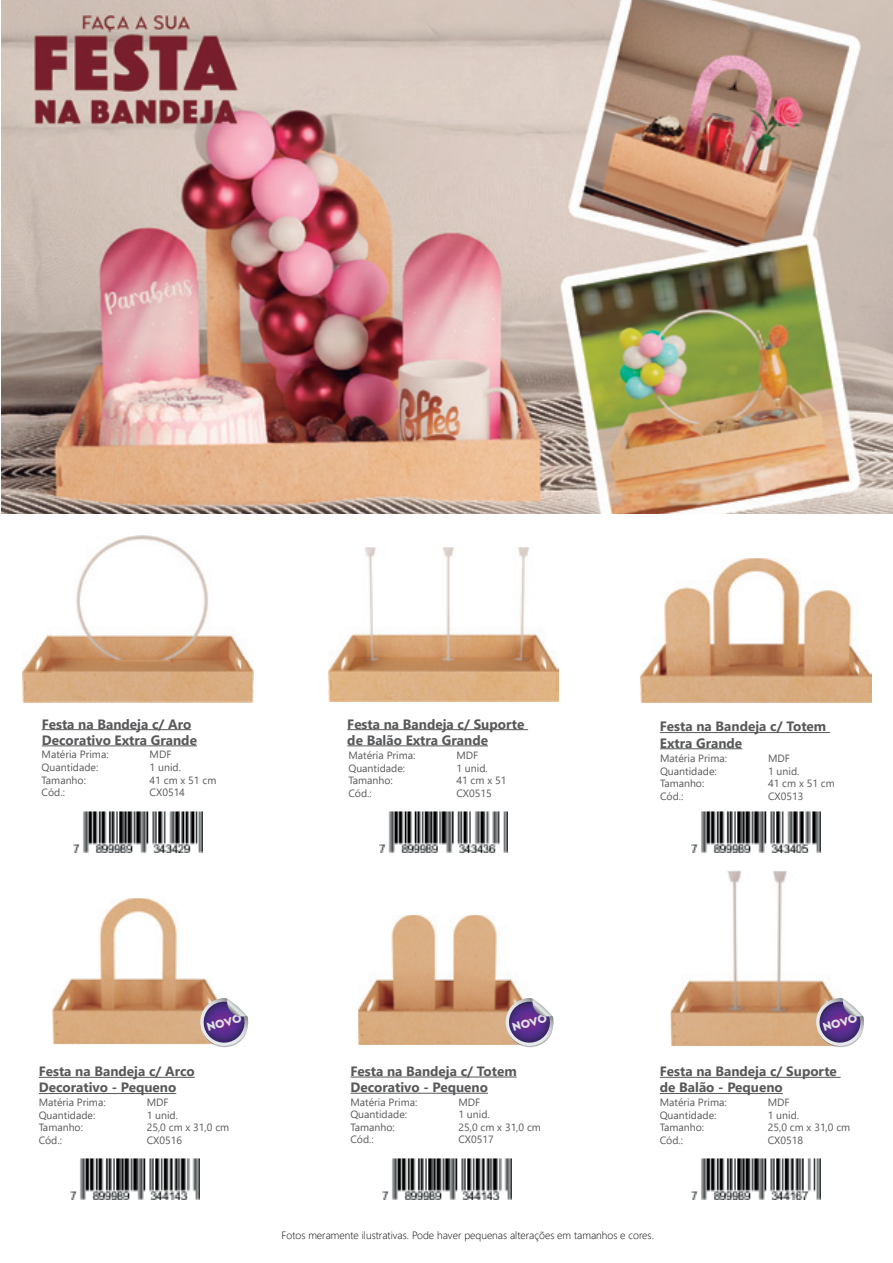
<style>
.page{position:relative;width:893px;height:1263px;background:#fff}
.page>*{position:absolute;margin:0;border:0;box-sizing:border-box;transform-origin:0 0}
.t1{font:700 13.5px/16.2px "Segoe UI";color:#57585a}
.t2{font:700 11.4px "Glendale";color:#dfe1e1}
.t3{font:10.5px "Segoe UI";color:#57585a}
.t4{font:300 10.5px "Segoe UI";color:#000}
</style>
<div class="page">
<hr style="left:660px;top:732px;width:170px;height:1px;background:#57585a">
<hr style="left:660px;top:748px;width:82px;height:1px;background:#57585a">
<hr style="left:42px;top:729px;width:149px;height:1px;background:#57585a">
<hr style="left:42px;top:745px;width:155px;height:1px;background:#57585a">
<hr style="left:39px;top:1077px;width:156px;height:1px;background:#57585a">
<hr style="left:39px;top:1093px;width:137px;height:1px;background:#57585a">
<hr style="left:350px;top:1076px;width:167px;height:1px;background:#57585a">
<hr style="left:350px;top:1093px;width:138px;height:1px;background:#57585a">
<hr style="left:660px;top:1077px;width:181px;height:1px;background:#57585a">
<hr style="left:660px;top:1093px;width:123px;height:1px;background:#57585a">
<hr style="left:347px;top:729px;width:181px;height:1px;background:#57585a">
<hr style="left:347px;top:745px;width:141px;height:1px;background:#57585a">
<img style="left:329px;top:547px;width:229px;height:154px">
<img style="left:641px;top:558px;width:231px;height:144px">
<img style="left:23px;top:536px;width:230px;height:166px">
<img style="left:52px;top:898px;width:165px;height:146px">
<img style="left:358px;top:915px;width:165px;height:130px">
<img style="left:671px;top:871px;width:163px;height:175px">
<svg style="left:200px;top:998px;width:48px;height:50px"></svg>
<svg style="left:506px;top:998px;width:48px;height:50px"></svg>
<svg style="left:816px;top:998px;width:48px;height:50px;background:#987fa7"></svg>
<img style="left:379px;top:811px;width:129px;height:41px">
<img style="left:74px;top:811px;width:128px;height:41px">
<img style="left:71px;top:1158px;width:128px;height:42px">
<img style="left:382px;top:1158px;width:129px;height:41px">
<img style="left:692px;top:1158px;width:128px;height:42px">
<img style="left:692px;top:811px;width:128px;height:41px">
<img style="left:1px;top:0;width:892px;height:513px">
<p class="t1" style="left:42px;top:714px;width:157px">Festa na Bandeja c/ Aro<br>Decorativo Extra Grande</p>
<p class="t3" style="left:42px;top:745px;width:68px">Matéria Prima:</p>
<p class="t3" style="left:150px;top:745px;width:23px">MDF</p>
<p class="t3" style="left:42px;top:757px;width:58px">Quantidade:</p>
<p class="t3" style="left:150px;top:757px;width:33px">1 unid.</p>
<p class="t3" style="left:42px;top:770px;width:46px">Tamanho:</p>
<p class="t3" style="left:150px;top:770px;width:68px">41 cm x 51 cm</p>
<p class="t3" style="left:42px;top:782px;width:25px">Cód.:</p>
<p class="t3" style="left:150px;top:782px;width:37px">CX0514</p>
<p class="t1" style="left:347px;top:714px;width:179px">Festa na Bandeja c/ Suporte de Balão Extra Grande</p>
<p class="t3" style="left:348px;top:745px;width:68px">Matéria Prima:</p>
<p class="t3" style="left:456px;top:745px;width:23px">MDF</p>
<p class="t3" style="left:348px;top:758px;width:58px">Quantidade:</p>
<p class="t3" style="left:456px;top:758px;width:33px">1 unid.</p>
<p class="t3" style="left:348px;top:770px;width:46px">Tamanho:</p>
<p class="t3" style="left:456px;top:770px;width:51px">41 cm x 51</p>
<p class="t3" style="left:348px;top:783px;width:25px">Cód.:</p>
<p class="t3" style="left:456px;top:783px;width:37px">CX0515</p>
<p class="t1" style="left:660px;top:717px;width:168px">Festa na Bandeja c/ Totem<br>Extra Grande</p>
<p class="t3" style="left:660px;top:749px;width:68px">Matéria Prima:</p>
<p class="t3" style="left:768px;top:749px;width:23px">MDF</p>
<p class="t3" style="left:660px;top:761px;width:58px">Quantidade:</p>
<p class="t3" style="left:768px;top:761px;width:33px">1 unid.</p>
<p class="t3" style="left:660px;top:774px;width:46px">Tamanho:</p>
<p class="t3" style="left:768px;top:774px;width:68px">41 cm x 51 cm</p>
<p class="t3" style="left:660px;top:786px;width:25px">Cód.:</p>
<p class="t3" style="left:768px;top:786px;width:37px">CX0513</p>
<p class="t2" style="left:205px;top:1021px;width:37px;rotate:-16deg">NOVO</p>
<p class="t2" style="left:511px;top:1021px;width:37px;rotate:-16deg">NOVO</p>
<p class="t2" style="left:821px;top:1021px;width:37px;rotate:-16deg">NOVO</p>
<p class="t1" style="left:39px;top:1062px;width:157px">Festa na Bandeja c/ Arco<br>Decorativo - Pequeno</p>
<p class="t3" style="left:39px;top:1092px;width:68px">Matéria Prima:</p>
<p class="t3" style="left:147px;top:1092px;width:23px">MDF</p>
<p class="t3" style="left:39px;top:1105px;width:58px">Quantidade:</p>
<p class="t3" style="left:147px;top:1105px;width:33px">1 unid.</p>
<p class="t3" style="left:39px;top:1117px;width:46px">Tamanho:</p>
<p class="t3" style="left:147px;top:1117px;width:84px">25,0 cm x 31,0 cm</p>
<p class="t3" style="left:39px;top:1130px;width:25px">Cód.:</p>
<p class="t3" style="left:147px;top:1130px;width:37px">CX0516</p>
<p class="t1" style="left:350px;top:1062px;width:168px">Festa na Bandeja c/ Totem<br>Decorativo - Pequeno</p>
<p class="t3" style="left:350px;top:1092px;width:68px">Matéria Prima:</p>
<p class="t3" style="left:458px;top:1092px;width:23px">MDF</p>
<p class="t3" style="left:350px;top:1104px;width:58px">Quantidade:</p>
<p class="t3" style="left:458px;top:1104px;width:33px">1 unid.</p>
<p class="t3" style="left:350px;top:1117px;width:46px">Tamanho:</p>
<p class="t3" style="left:458px;top:1117px;width:84px">25,0 cm x 31,0 cm</p>
<p class="t3" style="left:350px;top:1130px;width:25px">Cód.:</p>
<p class="t3" style="left:458px;top:1130px;width:37px">CX0517</p>
<p class="t1" style="left:660px;top:1062px;width:179px">Festa na Bandeja c/ Suporte de Balão - Pequeno</p>
<p class="t3" style="left:660px;top:1092px;width:68px">Matéria Prima:</p>
<p class="t3" style="left:768px;top:1092px;width:23px">MDF</p>
<p class="t3" style="left:660px;top:1105px;width:58px">Quantidade:</p>
<p class="t3" style="left:768px;top:1105px;width:33px">1 unid.</p>
<p class="t3" style="left:660px;top:1117px;width:46px">Tamanho:</p>
<p class="t3" style="left:768px;top:1117px;width:84px">25,0 cm x 31,0 cm</p>
<p class="t3" style="left:660px;top:1130px;width:25px">Cód.:</p>
<p class="t3" style="left:768px;top:1130px;width:37px">CX0518</p>
<p class="t4" style="left:282px;top:1225px;width:374px">Fotos meramente ilustrativas. Pode haver pequenas alterações em tamanhos e cores.</p>
</div>
